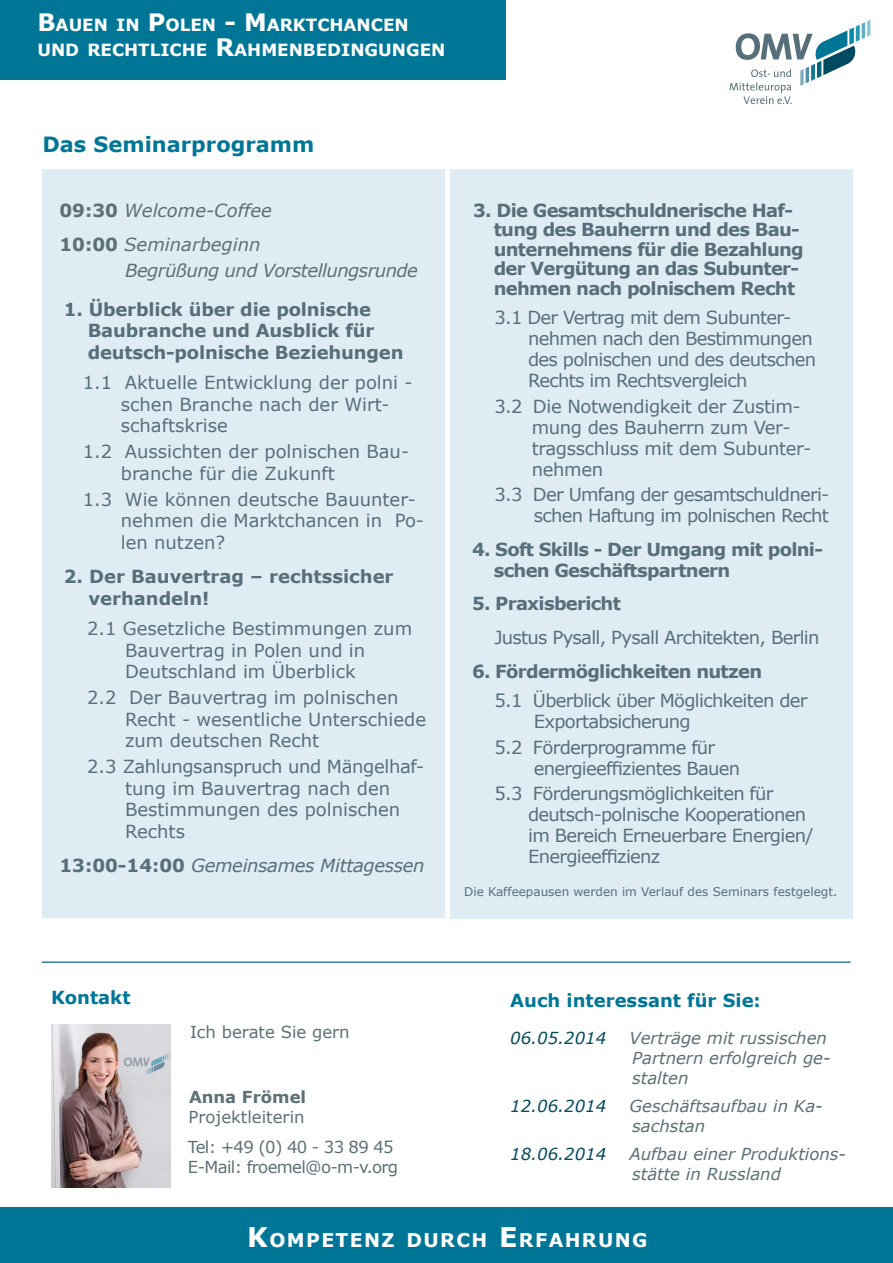
<style>
.page{position:relative;width:893px;height:1263px;background:#fff}
.page>*{position:absolute;margin:0;border:0;box-sizing:border-box;transform-origin:0 0}
.t1{font:700 21px "Verdana";color:#007697}
.t2{font:700 18.9px "Verdana";letter-spacing:.07em;color:#fff}
.t3{font:18px "Verdana";letter-spacing:-.04em;color:#576f7b}
.t4{font:18px "Verdana";color:#576f7b}
.t5{font:700 18px "Verdana";letter-spacing:-.04em;color:#576f7b}
.t6{font:18px "Verdana";letter-spacing:-.02em;color:#576f7b}
.t7{font:700 18px "Verdana";letter-spacing:-.01em;color:#576f7b}
.t8{font:700 18px "Verdana";color:#576f7b}
.t9{font:italic 18px "Verdana";color:#5c7076}
.t10{font:italic 18px "Verdana";letter-spacing:-.02em;color:#576f7b}
.t11{font:italic 18px "Verdana";letter-spacing:-.03em;color:#5c7076}
.t12{font:700 18px "Verdana";color:#007697}
.t13{font:700 16.8px "Verdana";color:#fff}
.t14{font:italic 16.5px "Verdana";color:#5c7076}
.t15{font:16.5px "Verdana";letter-spacing:-.04em;color:#5c7076}
.t16{font:16.5px "Verdana";color:#5c7076}
.t17{font:italic 16.5px "Verdana";color:#004a61}
.t18{font:700 16.5px "Verdana";color:#5c7076}
.t19{font:12px "Verdana";color:#576f7b}
.s1{font-size:24px}
.s2{font-weight:700;font-style:normal}
.s3{font-size:27px}
</style>
<div class="page">
<div style="left:0;top:1208px;width:893px;height:55px;background:#007697"></div>
<svg style="left:729px;top:20px;width:141px;height:84px"></svg>
<div style="left:43px;top:169px;width:402px;height:749px;background:#dfecf3"></div>
<div style="left:451px;top:169px;width:402px;height:749px;background:#dfecf3"></div>
<img style="left:52px;top:1025px;width:118px;height:163px">
<div style="left:0;top:0;width:505px;height:79px;background:#007697"></div>
<hr style="left:42px;top:962px;width:808px;height:1px;background:#2c7c94">
<p class="t13" style="left:37px;top:13px;width:373px"><span class="s1">B</span>AUEN IN <span class="s1">P</span>OLEN <span class="s1">- M</span>ARKTCHANCEN</p>
<p class="t13" style="left:37px;top:38px;width:410px">UND RECHTLICHE <span class="s1">R</span>AHMENBEDINGUNGEN</p>
<p class="t1" style="left:43px;top:130px;width:273px">Das Seminarprogramm</p>
<p class="t9" style="left:60px;top:198px;width:214px"><span class="s2">09:30</span> Welcome-Coffee</p>
<p class="t9" style="left:60px;top:232px;width:202px"><span class="s2">10:00</span> Seminarbeginn</p>
<p class="t11" style="left:125px;top:258px;width:294px">Begrüßung und Vorstellungsrunde</p>
<p class="t7" style="left:64px;top:297px;width:309px">1. Überblick über die polnische</p>
<p class="t7" style="left:88px;top:318px;width:288px">Baubranche und Ausblick für</p>
<p class="t7" style="left:88px;top:340px;width:317px">deutsch-polnische Beziehungen</p>
<p class="t4" style="left:83px;top:370px;width:331px">1.1 Aktuelle Entwicklung der polni -</p>
<p class="t4" style="left:121px;top:392px;width:270px">schen Branche nach der Wirt-</p>
<p class="t4" style="left:121px;top:413px;width:109px">schaftskrise</p>
<p class="t4" style="left:83px;top:439px;width:328px">1.2 Aussichten der polnischen Bau-</p>
<p class="t4" style="left:121px;top:461px;width:216px">branche für die Zukunft</p>
<p class="t4" style="left:83px;top:487px;width:335px">1.3 Wie können deutsche Bauunter-</p>
<p class="t4" style="left:121px;top:508px;width:305px">nehmen die Marktchancen in Po-</p>
<p class="t4" style="left:121px;top:530px;width:106px">len nutzen?</p>
<p class="t8" style="left:64px;top:564px;width:331px">2. Der Bauvertrag – rechtssicher</p>
<p class="t8" style="left:88px;top:586px;width:122px">verhandeln!</p>
<p class="t4" style="left:87px;top:616px;width:327px">2.1 Gesetzliche Bestimmungen zum</p>
<p class="t4" style="left:125px;top:638px;width:242px">Bauvertrag in Polen und in</p>
<p class="t4" style="left:125px;top:659px;width:232px">Deutschland im Überblick</p>
<p class="t4" style="left:87px;top:685px;width:313px">2.2 Der Bauvertrag im polnischen</p>
<p class="t4" style="left:125px;top:707px;width:303px">Recht - wesentliche Unterschiede</p>
<p class="t4" style="left:125px;top:728px;width:196px">zum deutschen Recht</p>
<p class="t6" style="left:87px;top:754px;width:339px">2.3 Zahlungsanspruch und Mängelhaf-</p>
<p class="t4" style="left:125px;top:776px;width:267px">tung im Bauvertrag nach den</p>
<p class="t4" style="left:125px;top:797px;width:277px">Bestimmungen des polnischen</p>
<p class="t6" style="left:125px;top:819px;width:61px">Rechts</p>
<p class="t10" style="left:60px;top:853px;width:367px"><span class="s2">13:00-14:00</span> Gemeinsames Mittagessen</p>
<p class="t5" style="left:473px;top:198px;width:321px">3. Die Gesamtschuldnerische Haf-</p>
<p class="t5" style="left:494px;top:217px;width:308px">tung des Bauherrn und des Bau-</p>
<p class="t5" style="left:494px;top:237px;width:312px">unternehmens für die Bezahlung</p>
<p class="t5" style="left:494px;top:256px;width:307px">der Vergütung an das Subunter-</p>
<p class="t5" style="left:494px;top:276px;width:303px">nehmen nach polnischem Recht</p>
<p class="t3" style="left:494px;top:305px;width:298px">3.1 Der Vertrag mit dem Subunter-</p>
<p class="t3" style="left:528px;top:326px;width:286px">nehmen nach den Bestimmungen</p>
<p class="t3" style="left:528px;top:347px;width:290px">des polnischen und des deutschen</p>
<p class="t3" style="left:528px;top:368px;width:221px">Rechts im Rechtsvergleich</p>
<p class="t6" style="left:494px;top:394px;width:308px">3.2 Die Notwendigkeit der Zustim-</p>
<p class="t6" style="left:532px;top:415px;width:260px">mung des Bauherrn zum Ver-</p>
<p class="t6" style="left:532px;top:436px;width:281px">tragsschluss mit dem Subunter-</p>
<p class="t6" style="left:532px;top:457px;width:73px">nehmen</p>
<p class="t3" style="left:494px;top:482px;width:336px">3.3 Der Umfang der gesamtschuldneri-</p>
<p class="t3" style="left:534px;top:503px;width:297px">schen Haftung im polnischen Recht</p>
<p class="t5" style="left:472px;top:536px;width:352px">4. Soft Skills - Der Umgang mit polni-</p>
<p class="t5" style="left:494px;top:557px;width:238px">schen Geschäftspartnern</p>
<p class="t5" style="left:472px;top:591px;width:150px">5. Praxisbericht</p>
<p class="t3" style="left:494px;top:625px;width:327px">Justus Pysall, Pysall Architekten, Berlin</p>
<p class="t5" style="left:472px;top:659px;width:292px">6. Fördermöglichkeiten nutzen</p>
<p class="t3" style="left:494px;top:688px;width:315px">5.1 Überblick über Möglichkeiten der</p>
<p class="t3" style="left:534px;top:709px;width:158px">Exportabsicherung</p>
<p class="t3" style="left:494px;top:735px;width:222px">5.2 Förderprogramme für</p>
<p class="t3" style="left:534px;top:756px;width:208px">energieeffizientes Bauen</p>
<p class="t3" style="left:494px;top:781px;width:281px">5.3 Förderungsmöglichkeiten für</p>
<p class="t3" style="left:528px;top:802px;width:280px">deutsch-polnische Kooperationen</p>
<p class="t3" style="left:528px;top:823px;width:287px">im Bereich Erneuerbare Energien/</p>
<p class="t3" style="left:528px;top:844px;width:134px">Energieeffizienz</p>
<p class="t19" style="left:464px;top:884px;width:375px">Die Kaffeepausen werden im Verlauf des Seminars festgelegt.</p>
<p class="t12" style="left:51px;top:984px;width:81px">Kontakt</p>
<p class="t12" style="left:510px;top:988px;width:252px">Auch interessant für Sie:</p>
<p class="t17" style="left:510px;top:1026px;width:97px">06.05.2014</p>
<p class="t14" style="left:629px;top:1026px;width:199px">Verträge mit russischen</p>
<p class="t14" style="left:632px;top:1046px;width:200px">Partnern erfolgreich ge-</p>
<p class="t14" style="left:632px;top:1066px;width:58px">stalten</p>
<p class="t17" style="left:510px;top:1094px;width:97px">12.06.2014</p>
<p class="t14" style="left:629px;top:1094px;width:195px">Geschäftsaufbau in Ka-</p>
<p class="t14" style="left:632px;top:1114px;width:75px">sachstan</p>
<p class="t17" style="left:510px;top:1142px;width:97px">18.06.2014</p>
<p class="t14" style="left:629px;top:1142px;width:218px">Aufbau einer Produktions-</p>
<p class="t14" style="left:632px;top:1162px;width:150px">stätte in Russland</p>
<p class="t16" style="left:190px;top:1021px;width:161px">Ich berate Sie gern</p>
<p class="t18" style="left:189px;top:1085px;width:119px">Anna Frömel</p>
<p class="t16" style="left:189px;top:1106px;width:118px">Projektleiterin</p>
<p class="t15" style="left:188px;top:1136px;width:207px">Tel: +49 (0) 40 - 33 89 45</p>
<p class="t15" style="left:188px;top:1155px;width:212px">E-Mail: froemel@o-m-v.org</p>
<p class="t2" style="left:247px;top:1226px;width:402px"><span class="s3">K</span>OMPETENZ DURCH <span class="s3">E</span> RFAHRUNG</p>
</div>
